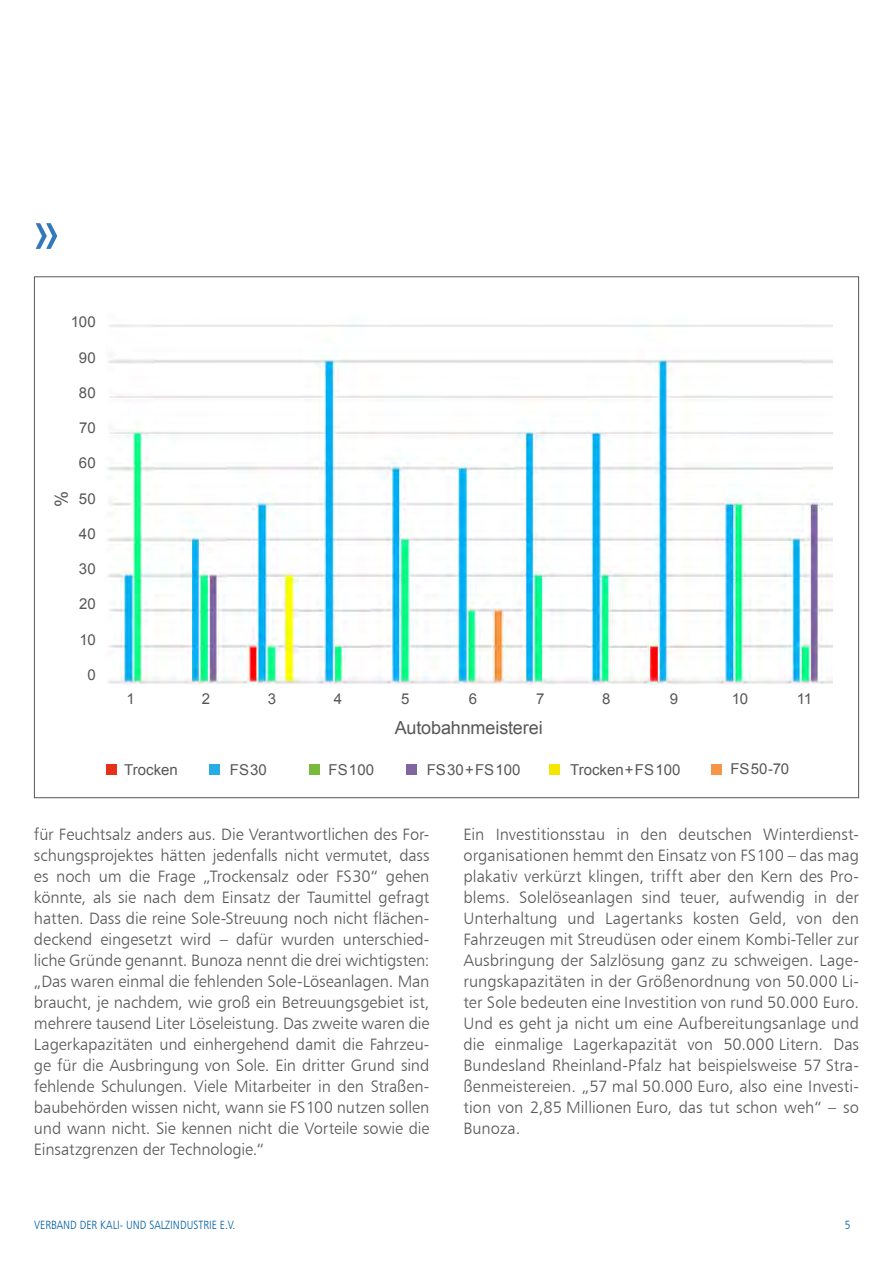
<style>
.page{position:relative;width:893px;height:1263px;background:#fff}
.page>*{position:absolute;margin:0;border:0;box-sizing:border-box;transform-origin:0 0}
.t1{font:63px "Humanist 777 BT Roman Condensed B";color:#3379b9}
.t2{font:18px "Arial";letter-spacing:-.01em;color:#575756}
.t3{font:16.5px/21px "Humanist 777 BT Light B";color:#575756;text-align:justify}
.t4{font:15px "Arial";color:#575756}
.t5{font:12px "Humanist 777 BT Light Condensed B";color:#0060a7}
</style>
<div class="page">
<img style="left:107px;top:324px;width:725px;height:361px">
<div style="left:711px;top:764px;width:11px;height:11px;background:#f49548"></div>
<div style="left:106px;top:764px;width:11px;height:11px;background:#e6301c"></div>
<div style="left:209px;top:764px;width:11px;height:11px;background:#27ade4"></div>
<div style="left:309px;top:764px;width:10px;height:11px;background:#79b93b"></div>
<div style="left:406px;top:764px;width:10px;height:11px;background:#8164a2"></div>
<div style="left:549px;top:764px;width:11px;height:11px;background:#f4e600"></div>
<h1 class="t1" style="left:34px;top:191px;width:27px">»</h1>
<p class="t4" style="left:71px;top:312px;width:26px">100</p>
<p class="t4" style="left:79px;top:347px;width:19px">90</p>
<p class="t4" style="left:79px;top:383px;width:18px">80</p>
<p class="t4" style="left:79px;top:418px;width:18px">70</p>
<p class="t4" style="left:79px;top:453px;width:18px">60</p>
<p class="t4" style="left:79px;top:488px;width:18px">50</p>
<p class="t4" style="left:79px;top:524px;width:18px">40</p>
<p class="t4" style="left:79px;top:559px;width:18px">30</p>
<p class="t4" style="left:79px;top:594px;width:18px">20</p>
<p class="t4" style="left:80px;top:629px;width:18px">10</p>
<p class="t4" style="left:87px;top:665px;width:10px">0</p>
<p class="t2" style="left:50px;top:507px;width:18px;rotate:-90deg">%</p>
<p class="t4" style="left:126px;top:689px;width:10px">1</p>
<p class="t4" style="left:202px;top:689px;width:10px">2</p>
<p class="t4" style="left:268px;top:689px;width:10px">3</p>
<p class="t4" style="left:334px;top:689px;width:10px">4</p>
<p class="t4" style="left:401px;top:689px;width:10px">5</p>
<p class="t4" style="left:469px;top:689px;width:10px">6</p>
<p class="t4" style="left:536px;top:689px;width:10px">7</p>
<p class="t4" style="left:602px;top:689px;width:10px">8</p>
<p class="t4" style="left:670px;top:689px;width:10px">9</p>
<p class="t4" style="left:732px;top:689px;width:18px">10</p>
<p class="t4" style="left:797px;top:689px;width:17px">11</p>
<p class="t2" style="left:395px;top:716px;width:149px">Autobahnmeisterei</p>
<p class="t4" style="left:124px;top:760px;width:55px">Trocken</p>
<p class="t4" style="left:230px;top:760px;width:39px">FS 30</p>
<p class="t4" style="left:329px;top:760px;width:47px">FS 100</p>
<p class="t4" style="left:427px;top:760px;width:95px">FS 30 + FS 100</p>
<p class="t4" style="left:570px;top:760px;width:112px">Trocken + FS 100</p>
<p class="t4" style="left:730px;top:759px;width:60px">FS 50-70</p>
<p class="t3" style="left:34px;top:824px;width:397px">für Feuchtsalz anders aus. Die Verantwortlichen des For&shy;schungsprojektes hätten jedenfalls nicht vermutet, dass es noch um die Frage „Trockensalz oder FS30“ gehen könnte, als sie nach dem Einsatz der Taumittel gefragt hatten. Dass die reine Sole-Streuung noch nicht flächen&shy;deckend eingesetzt wird – dafür wurden unterschied&shy;liche Gründe genannt. Bunoza nennt die drei wichtigsten: „Das waren einmal die fehlenden Sole-Löseanlagen. Man braucht, je nachdem, wie groß ein Betreuungsgebiet ist, mehrere tausend Liter Löseleistung. Das zweite waren die Lagerkapazitäten und einhergehend damit die Fahrzeu&shy;ge für die Ausbringung von Sole. Ein dritter Grund sind fehlende Schulungen. Viele Mitarbeiter in den Straßen&shy;baubehörden wissen nicht, wann sie FS100 nutzen sollen und wann nicht. Sie kennen nicht die Vorteile sowie die Einsatzgrenzen der Technologie.“</p>
<p class="t3" style="left:463px;top:824px;width:397px">Ein Investitionsstau in den deutschen Winterdienst&shy;organisationen hemmt den Einsatz von FS100 – das mag plakativ verkürzt klingen, trifft aber den Kern des Pro&shy;blems. Solelöseanlagen sind teuer, aufwendig in der Unterhaltung und Lagertanks kosten Geld, von den Fahrzeugen mit Streudüsen oder einem Kombi-Teller zur Ausbringung der Salzlösung ganz zu schweigen. Lage&shy;rungskapazitäten in der Größenordnung von 50.000 Li&shy;ter Sole bedeuten eine Investition von rund 50.000 Euro.<br>Und es geht ja nicht um eine Aufbereitungsanlage und die einmalige Lagerkapazität von 50.000 Litern. Das Bundesland Rheinland-Pfalz hat beispielsweise 57 Stra&shy;ßenmeistereien. „57 mal 50.000 Euro, also eine Investi&shy;tion von 2,85 Millionen Euro, das tut schon weh“ – so Bunoza.</p>
<p class="t5" style="left:34px;top:1217px;width:203px">VERBAND DER KALI- UND SALZINDUSTRIE E.V.</p>
<p class="t5" style="left:845px;top:1217px;width:7px">5</p>
</div>
